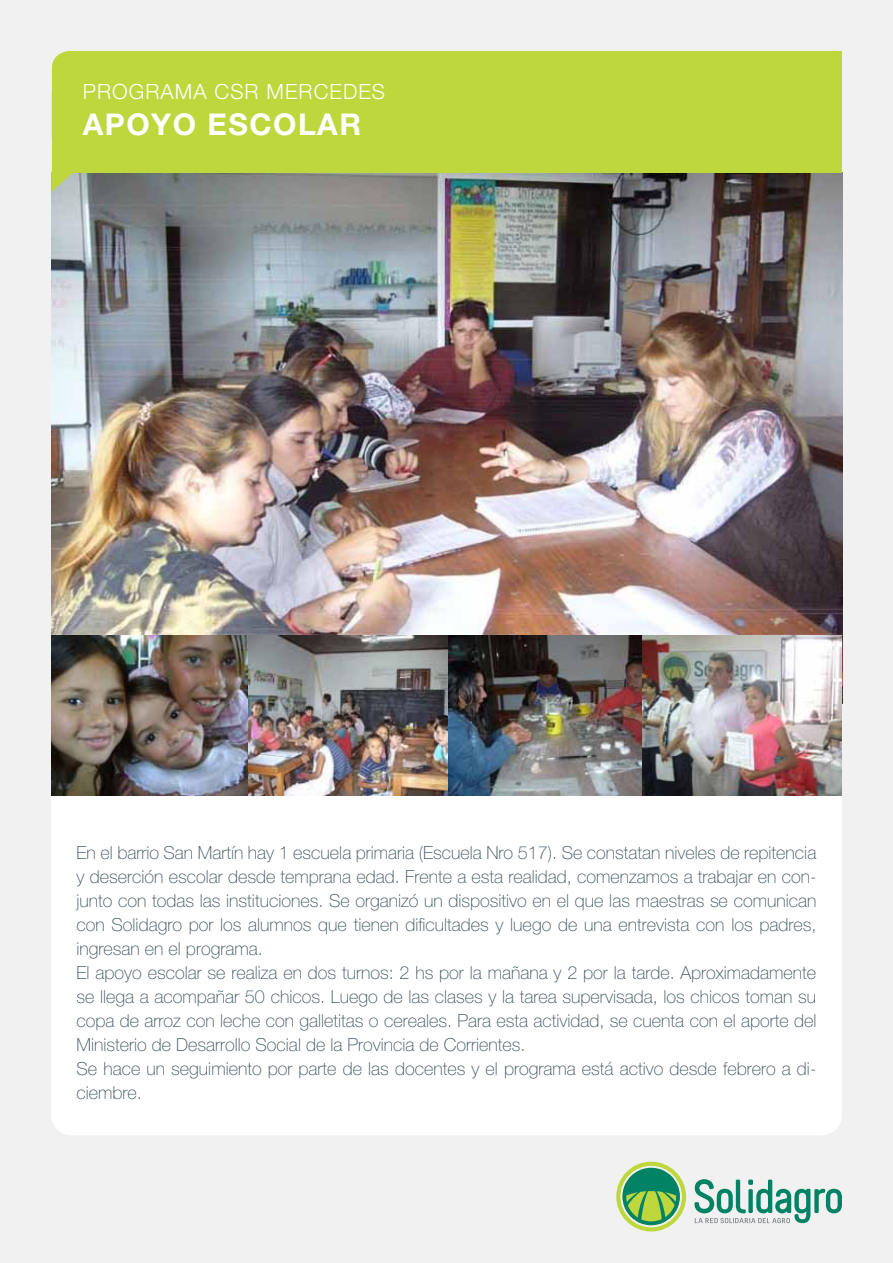
<style>
.page{position:relative;width:893px;height:1263px;background:#f1f1f2}
.page>*{position:absolute;margin:0;border:0;box-sizing:border-box;transform-origin:0 0}
.t1{font:700 30px "Helvetica Neue LT Pro";letter-spacing:.05em;color:#fff}
.t2{font:300 21px "Helvetica Neue LT Pro";letter-spacing:.05em;color:#fff}
.t3{font:100 18px/24px "Helvetica Neue LT Pro";color:#384f5a}
</style>
<div class="page">
<div style="left:51px;top:51px;width:791px;height:1084px;background:#fff;border-radius:21px"></div>
<img style="left:52px;top:172px;width:791px;height:532px">
<div style="left:67px;top:51px;width:775px;height:121px;background:#bed73d"></div>
<svg style="left:52px;top:51px;width:88px;height:140px"></svg>
<svg style="left:616px;top:1162px;width:70px;height:69px"></svg>
<svg style="left:694px;top:1179px;width:148px;height:44px"></svg>
<img style="left:51px;top:636px;width:198px;height:159px">
<img style="left:249px;top:636px;width:200px;height:159px">
<img style="left:449px;top:636px;width:193px;height:159px">
<img style="left:642px;top:636px;width:200px;height:159px">
<p class="t2" style="left:83px;top:78px;width:304px">PROGRAMA CSR MERCEDES</p>
<h1 class="t1" style="left:83px;top:105px;width:280px">APOYO ESCOLAR</h1>
<p class="t3" style="left:77px;top:841px;width:741px">En el barrio San Martín hay 1 escuela primaria (Escuela Nro 517). Se constatan niveles de repitencia y deserción escolar desde temprana edad. Frente a esta realidad, comenzamos a trabajar en con&shy;junto con todas las instituciones. Se organizó un dispositivo en el que las maestras se comunican con Solidagro por los alumnos que tienen dificultades y luego de una entrevista con los padres, ingresan en el programa.<br>El apoyo escolar se realiza en dos turnos: 2 hs por la mañana y 2 por la tarde. Aproximadamente se llega a acompañar 50 chicos. Luego de las clases y la tarea supervisada, los chicos toman su copa de arroz con leche con galletitas o cereales. Para esta actividad, se cuenta con el aporte del Ministerio de Desarrollo Social de la Provincia de Corrientes.<br>Se hace un seguimiento por parte de las docentes y el programa está activo desde febrero a di&shy;ciembre.</p>
</div>
